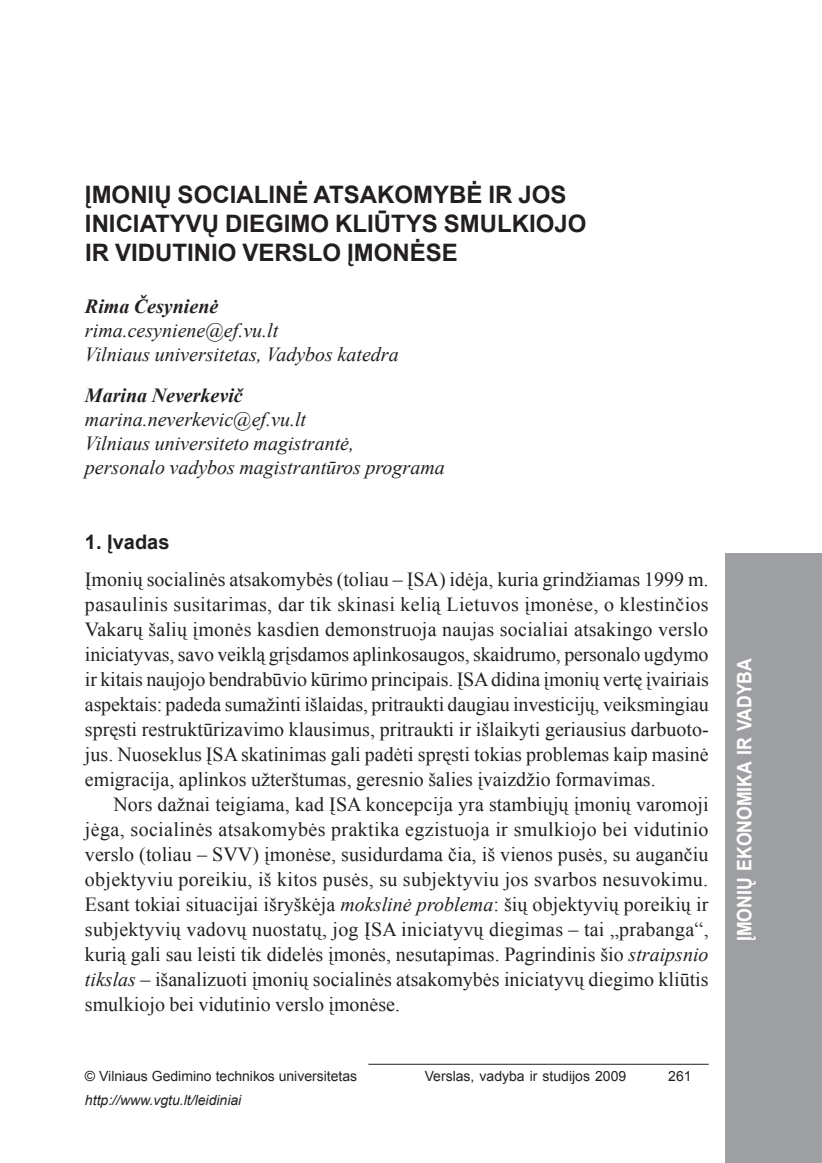
<style>
.page{position:relative;width:822px;height:1163px;background:#fff}
.page>*{position:absolute;margin:0;border:0;box-sizing:border-box;transform-origin:0 0}
.t1{font:700 24px "Arial";color:#231f20}
.t2{font:20px/25px "Times New Roman";color:#231f20;text-align:justify}
.t3{font:italic 20px/24px "Times New Roman";color:#231f20}
.t4{font:italic 700 20px "Times New Roman";color:#231f20}
.t5{font:700 20px "Arial";color:#fff;scale:.88 1}
.t6{font:700 20px "Arial";color:#231f20}
.t7{font:14px "Arial";color:#231f20}
.t8{font:italic 14px "Arial";color:#231f20}
.s1{font-style:italic}
</style>
<div class="page">
<hr style="left:368px;top:1063px;width:341px;height:1px;background:#231f20">
<div style="left:726px;top:553px;width:96px;height:609px;background:#9d9fa2"></div>
<p class="t1" style="left:85px;top:179px;width:23px">ĮMONIŲ</p>
<p class="t1" style="left:178px;top:179px;width:16px">SOCIALINĖ</p>
<p class="t1" style="left:313px;top:179px;width:18px">ATSAKOMYBĖ</p>
<p class="t1" style="left:488px;top:179px;width:47px">IR JOS</p>
<p class="t1" style="left:85px;top:208px;width:14px">INICIATY</p>
<p class="t1" style="left:186px;top:208px;width:55px">VŲ DIEGIMO</p>
<p class="t1" style="left:335px;top:208px;width:72px">KLIŪTYS</p>
<p class="t1" style="left:444px;top:208px;width:17px">SMULKIOJO</p>
<p class="t1" style="left:85px;top:236px;width:60px">IR VIDUTINIO</p>
<p class="t1" style="left:242px;top:236px;width:34px">VERSLO</p>
<p class="t1" style="left:347px;top:236px;width:25px">ĮMONĖSE</p>
<p class="t4" style="left:85px;top:292px;width:135px">Rima Česynienė</p>
<p class="t3" style="left:85px;top:318px;width:315px">rima.cesyniene@ef.vu.lt<br>Vilniaus universitetas, Vadybos katedra</p>
<p class="t4" style="left:85px;top:381px;width:159px">Marina Neverkevič</p>
<p class="t3" style="left:85px;top:407px;width:361px">marina.neverkevic@ef.vu.lt<br>Vilniaus universiteto magistrantė,<br>personalo vadybos magistrantūros programa</p>
<p class="t6" style="left:85px;top:529px;width:86px">1. Įvadas</p>
<p class="t2" style="left:85px;top:566px;width:625px">Įmonių socialinės atsakomybės (toliau – ĮSA) idėja, kuria grindžiamas 1999 m. pasaulinis susitarimas, dar tik skinasi kelią Lietuvos įmonėse, o klestinčios Vakarų šalių įmonės kasdien demonstruoja naujas socialiai atsakingo verslo iniciatyvas, savo veiklą grįsdamos aplinkosaugos, skaidrumo, personalo ugdymo ir kitais naujojo bendrabūvio kūrimo principais. ĮSA didina įmonių vertę įvairiais aspektais: padeda sumažinti išlaidas, pritraukti daugiau investicijų, veiksmingiau spręsti restruktūrizavimo klausimus, pritraukti ir išlaikyti geriausius darbuoto&shy;jus. Nuoseklus ĮSA skatinimas gali padėti spręsti tokias problemas kaip masinė emigracija, aplinkos užterštumas, geresnio šalies įvaizdžio formavimas.</p>
<p class="t2" style="left:85px;top:791px;width:625px;text-indent:28px">Nors dažnai teigiama, kad ĮSA koncepcija yra stambiųjų įmonių varomoji jėga, socialinės atsakomybės praktika egzistuoja ir smulkiojo bei vidutinio verslo (toliau – SVV) įmonėse, susidurdama čia, iš vienos pusės, su augančiu objektyviu poreikiu, iš kitos pusės, su subjektyviu jos svarbos nesuvokimu.<br>Esant tokiai situacijai išryškėja <span class="s1">mokslinė problema</span>: šių objektyvių poreikių ir subjektyvių vadovų nuostatų, jog ĮSA iniciatyvų diegimas – tai „prabanga“, kurią gali sau leisti tik didelės įmonės, nesutapimas. Pagrindinis šio <span class="s1">straipsnio tikslas</span> – išanalizuoti įmonių socialinės atsakomybės iniciatyvų diegimo kliūtis smulkiojo bei vidutinio verslo įmonėse.</p>
<p class="t7" style="left:85px;top:1066px;width:274px">© Vilniaus Gedimino technikos universitetas</p>
<p class="t8" style="left:85px;top:1090px;width:158px">http://www.vgtu.lt/leidiniai</p>
<p class="t7" style="left:425px;top:1066px;width:203px">Verslas, vadyba ir studijos 2009</p>
<p class="t7" style="left:668px;top:1066px;width:25px">261</p>
<p class="t5" style="left:731px;top:940px;width:323px;rotate:-90deg">Įmonių ekonomika ir vadyba</p>
</div>
